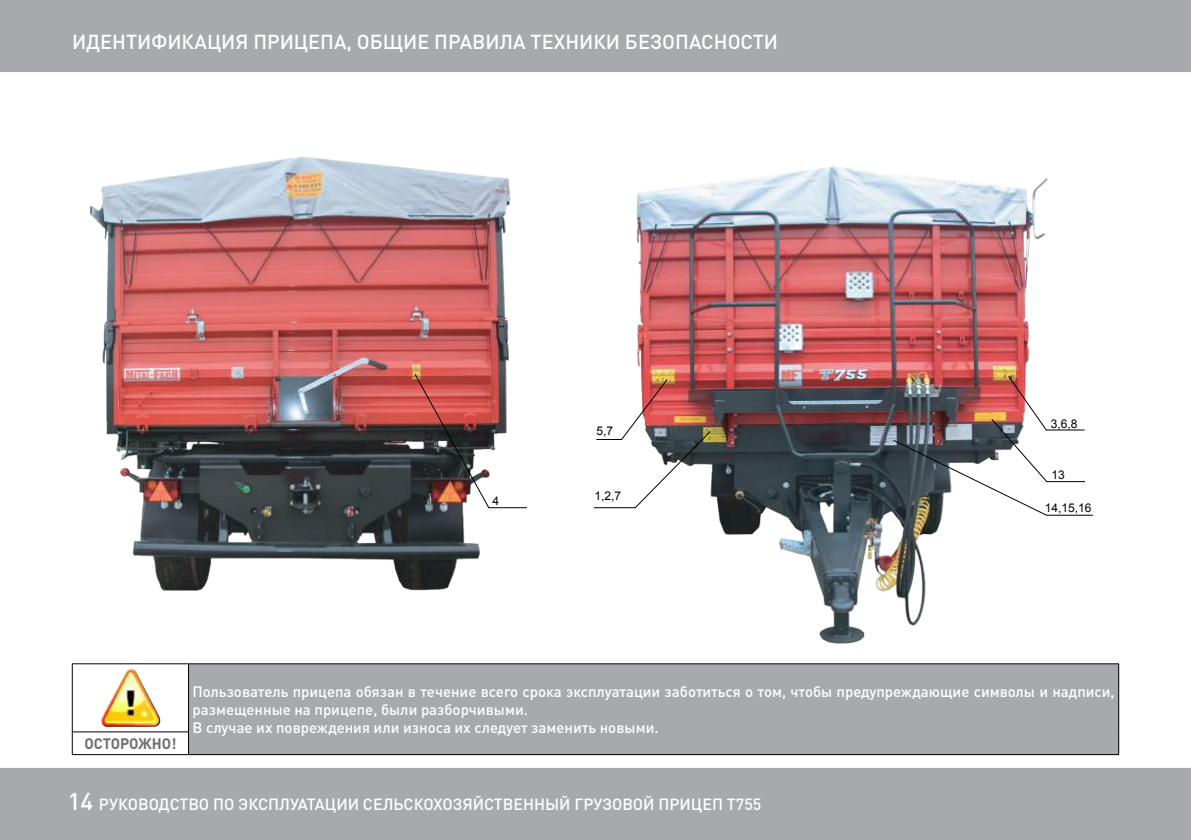
<style>
.page{position:relative;width:1191px;height:840px;background:#fff}
.page>*{position:absolute;margin:0;border:0;box-sizing:border-box;transform-origin:0 0}
.t1{font:500 20px "DIN Pro";color:#fff}
.t2{font:500 16px "DIN Pro";color:#fff}
.t3{font:500 15px/18px "DIN Pro";color:#fff}
.t4{font:700 15px "DIN Pro";color:#6d6e71}
.t5{font:12px "Arial";color:#000}
.s1{font-size:24px}
</style>
<div class="page">
<div style="left:0;top:0;width:1191px;height:72px;background:#a7a9ac"></div>
<div style="left:0;top:768px;width:1191px;height:71px;background:#a7a9ac"></div>
<img style="left:89px;top:157px;width:438px;height:434px">
<img style="left:594px;top:166px;width:467px;height:478px">
<img style="left:414px;top:373px;width:76px;height:136px">
<img style="left:892px;top:374px;width:156px;height:142px">
<hr style="left:1046px;top:429px;width:38px;height:1px;background:#000">
<hr style="left:1046px;top:481px;width:39px;height:1px;background:#000">
<hr style="left:488px;top:507px;width:39px;height:1px;background:#000">
<hr style="left:1046px;top:514px;width:47px;height:1px;background:#000">
<img style="left:596px;top:378px;width:115px;height:131px">
<hr style="left:594px;top:507px;width:41px;height:1px;background:#000">
<div style="left:188px;top:663px;width:930px;height:91px;background:#a7a9ac"></div>
<hr style="left:188px;top:753px;width:931px;height:1px;background:#000">
<hr style="left:72px;top:663px;width:116px;height:1px;background:#000">
<hr style="left:72px;top:663px;width:1px;height:68px;background:#000">
<hr style="left:188px;top:663px;width:931px;height:1px;background:#000">
<hr style="left:188px;top:663px;width:1px;height:68px;background:#000">
<hr style="left:1118px;top:663px;width:1px;height:68px;background:#000">
<hr style="left:72px;top:731px;width:117px;height:1px;background:#000">
<svg style="left:72px;top:731px;width:1px;height:22px"></svg>
<svg style="left:188px;top:731px;width:1px;height:22px"></svg>
<svg style="left:1118px;top:731px;width:1px;height:23px"></svg>
<hr style="left:72px;top:753px;width:116px;height:1px;background:#000">
<img style="left:101px;top:668px;width:60px;height:59px">
<h1 class="t1" style="left:72px;top:26px;width:707px">ИДЕНТИФИКАЦИЯ ПРИЦЕПА, ОБЩИЕ ПРАВИЛА ТЕХНИКИ БЕЗОПАСНОСТИ</h1>
<p class="t5" style="left:492px;top:492px;width:8px">4</p>
<p class="t5" style="left:596px;top:423px;width:18px">5,7</p>
<p class="t5" style="left:594px;top:487px;width:28px">1,2,7</p>
<p class="t5" style="left:1051px;top:415px;width:28px">3,6,8</p>
<p class="t5" style="left:1051px;top:467px;width:15px">13</p>
<p class="t5" style="left:1045px;top:500px;width:48px">14,15,16</p>
<p class="t4" style="left:84px;top:730px;width:93px">ОСТОРОЖНО!</p>
<p class="t3" style="left:192px;top:680px;width:923px">Пользователь прицепа обязан в течение всего срока эксплуатации заботиться о том, чтобы предупреждающие символы и надписи, размещенные на прицепе, были разборчивыми.<br>В случае их повреждения или износа их следует заменить новыми.</p>
<p class="t2" style="left:68px;top:790px;width:695px"><span class="s1">14</span> РУКОВОДСТВО ПО ЭКСПЛУАТАЦИИ СЕЛЬСКОХОЗЯЙСТВЕННЫЙ ГРУЗОВОЙ ПРИЦЕП T755</p>
</div>
